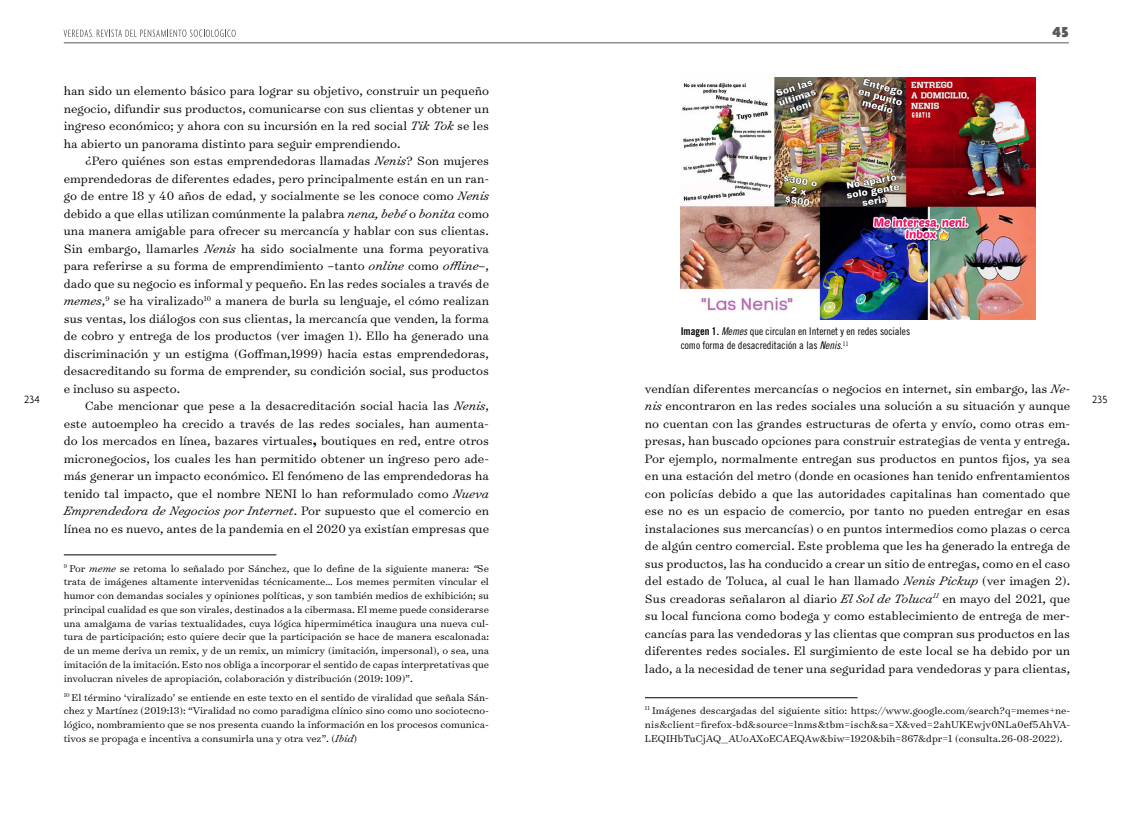
<style>
.page{position:relative;width:1134px;height:815px;background:#fff}
.page>*{position:absolute;margin:0;border:0;box-sizing:border-box;transform-origin:0 0}
.t1{font:900 15.62px "Agenda";color:#58595b}
.t2{font:300 13.75px/17.5px "Surveyor Text";color:#000;text-align:justify}
.t3{font:300 11.25px/13.8px "Surveyor Text";color:#000;text-align:justify}
.t4{font:300 11.25px "Agenda";letter-spacing:.02em;color:#000}
.t5{font:10.62px/13.8px "Trade Gothic LT Std Cn 18";color:#000}
.s1{font-style:italic}
.s2{font-weight:700}
.s3{font-family:"Trade Gothic LT Std Bd Cn 20"}
.s4{font-family:"Trade Gothic LT Std Cn 18 Obl"}
</style>
<div class="page">
<hr style="left:64px;top:43px;width:1005px;height:1px;background:#58595b">
<svg style="left:64px;top:29px;width:172px;height:8px"></svg>
<hr style="left:64px;top:555px;width:212px;height:1px;background:#000">
<hr style="left:645px;top:697px;width:212px;height:1px;background:#000">
<img style="left:681px;top:78px;width:355px;height:241px">
<p class="t1" style="left:1052px;top:23px;width:18px">45</p>
<p class="t2" style="left:64px;top:82px;width:427px">han sido un elemento básico para lograr su objetivo, construir un pequeño negocio, difundir sus productos, comunicarse con sus clientas y obtener un ingreso económico; y ahora con su incursión en la red social <span class="s1">Tik Tok</span> se les ha abierto un panorama distinto para seguir emprendiendo.</p>
<p class="t2" style="left:64px;top:152px;width:427px;text-indent:21px">¿Pero quiénes son estas emprendedoras llamadas <span class="s1">Nenis</span>? Son mujeres emprendedoras de diferentes edades, pero principalmente están en un ran&shy;go de entre 18 y 40 años de edad, y socialmente se les conoce como <span class="s1">Nenis </span>debido a que ellas utilizan comúnmente la palabra <span class="s1">nena, bebé</span> o <span class="s1">bonita</span> como una manera amigable para ofrecer su mercancía y hablar con sus clientas.<br>Sin embargo, llamarles <span class="s1">Nenis</span> ha sido socialmente una forma peyorativa para referirse a su forma de emprendimiento –tanto <span class="s1">online</span> como <span class="s1">offline</span>–, dado que su negocio es informal y pequeño. En las redes sociales a través de <span class="s1">memes</span>,<sup>9</sup> se ha viralizado<sup>10</sup> a manera de burla su lenguaje, el cómo realizan sus ventas, los diálogos con sus clientas, la mercancía que venden, la forma de cobro y entrega de los productos (ver imagen 1). Ello ha generado una discriminación y un estigma (Goffman,1999) hacia estas emprendedoras, desacreditando su forma de emprender, su condición social, sus productos e incluso su aspecto.</p>
<p class="t2" style="left:64px;top:397px;width:427px;text-indent:21px">Cabe mencionar que pese a la desacreditación social hacia las <span class="s1">Nenis</span>, este autoempleo ha crecido a través de las redes sociales, han aumenta&shy;do los mercados en línea, bazares virtuales<span class="s2">,</span> boutiques en red, entre otros micronegocios, los cuales les han permitido obtener un ingreso pero ade&shy;más generar un impacto económico. El fenómeno de las emprendedoras ha tenido tal impacto, que el nombre NENI lo han reformulado como <span class="s1">Nueva Emprendedora de Negocios por Internet</span>. Por supuesto que el comercio en línea no es nuevo, antes de la pandemia en el 2020 ya existían empresas que</p>
<p class="t5" style="left:681px;top:325px;width:231px"><span class="s3">Imagen 1.</span> <span class="s4">Memes</span> que circulan en Internet y en redes sociales como forma de desacreditación a las <span class="s4">Nenis</span>.<sup>11</sup></p>
<p class="t2" style="left:645px;top:379px;width:427px">vendían diferentes mercancías o negocios en internet, sin embargo, las <span class="s1">Ne&shy;nis</span> encontraron en las redes sociales una solución a su situación y aunque no cuentan con las grandes estructuras de oferta y envío, como otras em&shy;presas, han buscado opciones para construir estrategias de venta y entrega.<br>Por ejemplo, normalmente entregan sus productos en puntos fijos, ya sea en una estación del metro (donde en ocasiones han tenido enfrentamientos con policías debido a que las autoridades capitalinas han comentado que ese no es un espacio de comercio, por tanto no pueden entregar en esas instalaciones sus mercancías) o en puntos intermedios como plazas o cerca de algún centro comercial. Este problema que les ha generado la entrega de sus productos, las ha conducido a crear un sitio de entregas, como en el caso del estado de Toluca, al cual le han llamado <span class="s1">Nenis Pickup</span> (ver imagen 2).<br>Sus creadoras señalaron al diario <span class="s1">El Sol de Toluca</span><sup>11</sup> en mayo del 2021, que su local funciona como bodega y como establecimiento de entrega de mer&shy;cancías para las vendedoras y las clientas que compran sus productos en las diferentes redes sociales. El surgimiento de este local se ha debido por un lado, a la necesidad de tener una seguridad para vendedoras y para clientas,</p>
<p class="t4" style="left:24px;top:392px;width:17px">234</p>
<p class="t4" style="left:1092px;top:392px;width:17px">235</p>
<p class="t3" style="left:64px;top:561px;width:427px"><sup>9</sup> Por <span class="s1">meme</span> se retoma lo señalado por Sánchez, que lo define de la siguiente manera: <span class="s1">“</span>Se trata de imágenes altamente intervenidas técnicamente… Los memes permiten vincular el humor con demandas sociales y opiniones políticas, y son también medios de exhibición; su principal cualidad es que son virales, destinados a la cibermasa. El meme puede considerarse una amalgama de varias textualidades, cuya lógica hipermimética inaugura una nueva cul&shy;tura de participación; esto quiere decir que la participación se hace de manera escalonada: de un meme deriva un remix, y de un remix, un mimicry (imitación, impersonal), o sea, una imitación de la imitación. Esto nos obliga a incorporar el sentido de capas interpretativas que involucran niveles de apropiación, colaboración y distribución (2019: 109)”.</p>
<p class="t3" style="left:64px;top:690px;width:427px"><sup>10</sup> El término ‘viralizado’ se entiende en este texto en el sentido de viralidad que señala Sán&shy;chez y Martínez (2019:13): “Viralidad no como paradigma clínico sino como uno sociotecno&shy;lógico, nombramiento que se nos presenta cuando la información en los procesos comunica&shy;tivos se propaga e incentiva a consumirla una y otra vez”. (<span class="s1">Ibid</span>)</p>
<p class="t3" style="left:645px;top:703px;width:427px"><sup>11</sup> Imágenes descargadas del siguiente sitio: https://www.google.com/search?q=memes+ne&shy;nis&amp;client=firefox-bd&amp;source=lnms&amp;tbm=isch&amp;sa=X&amp;ved=2ahUKEwjv0NLa0ef5AhVA-LEQIHbTuCjAQ_AUoAXoECAEQAw&amp;biw=1920&amp;bih=867&amp;dpr=1 (consulta.26-08-2022).</p>
</div>
